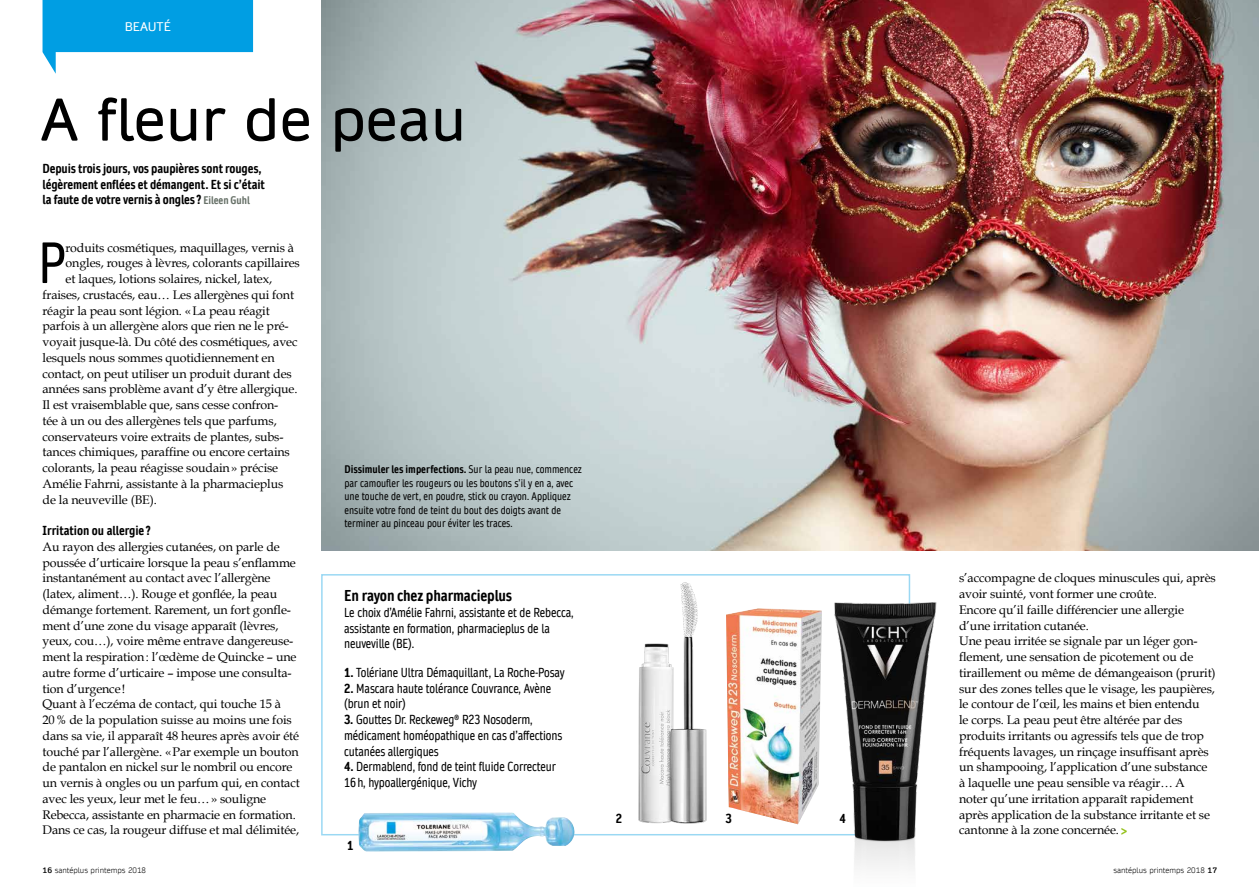
<style>
.page{position:relative;width:1259px;height:893px;background:#fff}
.page>*{position:absolute;margin:0;border:0;box-sizing:border-box;transform-origin:0 0}
.t1{font:57.6px "Daytona Pro";color:#000}
.t2{font:condensed 55.5px "Daytona Pro";color:#000}
.t3{font:700 condensed 15px "Daytona Pro";letter-spacing:-.01em;color:#000}
.t4{font:12.45px/15.8px "Book Antiqua";letter-spacing:-.01em;color:#000}
.t5{font:condensed 12.45px/15.8px "Daytona Pro";letter-spacing:-.01em;color:#000}
.t6{font:700 condensed 12.45px/15.8px "Daytona Pro";letter-spacing:-.01em;color:#000}
.t7{font:700 condensed 12.45px "Daytona Pro";color:#94c11a}
.t8{font:12px "Daytona Pro";color:#fff}
.t9{font:condensed 10.5px/13.5px "Daytona Pro";color:#000}
.t10{font:300 7.5px "Daytona Pro";color:#000}
.s1{font-size:10.5px;color:#677168}
.s2{font-weight:700}
.s3{font-weight:600}
</style>
<div class="page">
<svg style="left:43px;top:0;width:210px;height:74px"></svg>
<svg style="left:321px;top:574px;width:590px;height:262px"></svg>
<img style="left:616px;top:574px;width:106px;height:262px">
<img style="left:726px;top:608px;width:66px;height:216px">
<img style="left:792px;top:582px;width:145px;height:285px">
<img style="left:358px;top:812px;width:217px;height:40px">
<img style="left:321px;top:0;width:938px;height:551px">
<p class="t8" style="left:125px;top:18px;width:48px">BEAUTÉ</p>
<h1 class="t1" style="left:40px;top:82px;width:427px">A fleur de peau</h1>
<p class="t6" style="left:43px;top:160px;width:224px">Depuis trois jours, vos paupières sont rouges, légèrement enflées et démangent. Et si c’était la faute de votre vernis à ongles ? <span class="s1">Eileen Guhl</span></p>
<h2 class="t2" style="left:38px;top:227px;width:30px">P</h2>
<p class="t4" style="left:66px;top:239px;width:230px">roduits cosmétiques, maquillages, vernis à</p>
<p class="t4" style="left:66px;top:255px;width:236px">ongles, rouges à lèvres, colorants capillaires</p>
<p class="t4" style="left:66px;top:271px;width:208px">et laques, lotions solaires, nickel, latex,</p>
<p class="t4" style="left:43px;top:287px;width:253px">fraises, crustacés, eau… Les allergènes qui font</p>
<p class="t4" style="left:43px;top:302px;width:229px">réagir la peau sont légion. «La peau réagit</p>
<p class="t4" style="left:43px;top:318px;width:248px">parfois à un allergène alors que rien ne le pré-</p>
<p class="t4" style="left:43px;top:334px;width:257px">voyait jusque-là. Du côté des cosmétiques, avec</p>
<p class="t4" style="left:43px;top:350px;width:234px">lesquels nous sommes quotidiennement en</p>
<p class="t4" style="left:43px;top:365px;width:251px">contact, on peut utiliser un produit durant des</p>
<p class="t4" style="left:43px;top:381px;width:256px">années sans problème avant d’y être allergique.</p>
<p class="t4" style="left:43px;top:397px;width:237px">Il est vraisemblable que, sans cesse confron-</p>
<p class="t4" style="left:43px;top:413px;width:236px">tée à un ou des allergènes tels que parfums,</p>
<p class="t4" style="left:43px;top:428px;width:242px">conservateurs voire extraits de plantes, subs-</p>
<p class="t4" style="left:43px;top:444px;width:249px">tances chimiques, paraffine ou encore certains</p>
<p class="t4" style="left:43px;top:460px;width:237px">colorants, la peau réagisse soudain» précise</p>
<p class="t4" style="left:43px;top:476px;width:242px">Amélie Fahrni, assistante à la pharmacieplus</p>
<p class="t4" style="left:43px;top:491px;width:116px">de la neuveville (BE).</p>
<p class="t6" style="left:43px;top:523px;width:110px">Irritation ou allergie?</p>
<p class="t4" style="left:43px;top:539px;width:259px">Au rayon des allergies cutanées, on parle de poussée d’urticaire lorsque la peau s’enflamme instantanément au contact avec l’allergène (latex, aliment…). Rouge et gonflée, la peau démange fortement. Rarement, un fort gonfle&shy;ment d’une zone du visage apparaît (lèvres, yeux, cou…), voire même entrave dangereuse&shy;ment la respiration: l’œdème de Quincke – une autre forme d’urticaire – impose une consulta&shy;tion d’urgence!<br>Quant à l’eczéma de contact, qui touche 15 à 20% de la population suisse au moins une fois dans sa vie, il apparaît 48 heures après avoir été touché par l’allergène. «Par exemple un bouton de pantalon en nickel sur le nombril ou encore un vernis à ongles ou un parfum qui, en contact avec les yeux, leur met le feu…» souligne Rebecca, assistante en pharmacie en formation.<br>Dans ce cas, la rougeur diffuse et mal délimitée,</p>
<p class="t9" style="left:344px;top:463px;width:239px"><span class="s2">Dissimuler les imperfections.</span> Sur la peau nue, commencez par camoufler les rougeurs ou les boutons s’il y en a, avec une touche de vert, en poudre, stick ou crayon. Appliquez ensuite votre fond de teint du bout des doigts avant de terminer au pinceau pour éviter les traces.</p>
<p class="t3" style="left:344px;top:586px;width:170px">En rayon chez pharmacieplus</p>
<p class="t5" style="left:344px;top:604px;width:231px">Le choix d’Amélie Fahrni, assistante et de Rebecca, assistante en formation, pharmacieplus de la neuveville (BE).</p>
<p class="t5" style="left:344px;top:664px;width:222px"><span class="s2">1.</span> Tolériane Ultra Démaquillant, La Roche-Posay</p>
<p class="t5" style="left:344px;top:680px;width:209px"><span class="s2">2.</span> Mascara haute tolérance Couvrance, Avène (brun et noir)</p>
<p class="t5" style="left:344px;top:712px;width:220px"><span class="s2">3.</span> Gouttes Dr. Reckeweg® R23 Nosoderm, médicament homéopathique en cas d’affections cutanées allergiques</p>
<p class="t5" style="left:344px;top:759px;width:213px"><span class="s2">4.</span> Dermablend, fond de teint fluide Correcteur<br>16h, hypoallergénique, Vichy</p>
<p class="t6" style="left:347px;top:838px;width:8px">1</p>
<p class="t6" style="left:616px;top:811px;width:8px">2</p>
<p class="t6" style="left:725px;top:810px;width:8px">3</p>
<p class="t6" style="left:839px;top:811px;width:8px">4</p>
<p class="t4" style="left:959px;top:570px;width:258px">s’accompagne de cloques minuscules qui, après avoir suinté, vont former une croûte.<br>Encore qu’il faille différencier une allergie d’une irritation cutanée.<br>Une peau irritée se signale par un léger gon&shy;flement, une sensation de picotement ou de tiraillement ou même de démangeaison (prurit) sur des zones telles que le visage, les paupières, le contour de l’œil, les mains et bien entendu<br>le corps. La peau peut être altérée par des produits irritants ou agressifs tels que de trop fréquents lavages, un rinçage insuffisant après un shampooing, l’application d’une substance à laquelle une peau sensible va réagir… A noter qu’une irritation apparaît rapidement après application de la substance irritante et se cantonne à la zone concernée.</p>
<p class="t7" style="left:1120px;top:823px;width:8px">&gt;</p>
<p class="t10" style="left:43px;top:866px;width:105px"><span class="s3">16</span> santéplus printemps 2018</p>
<p class="t10" style="left:1113px;top:866px;width:105px">santéplus printemps 2018 <span class="s3">17</span></p>
</div>
